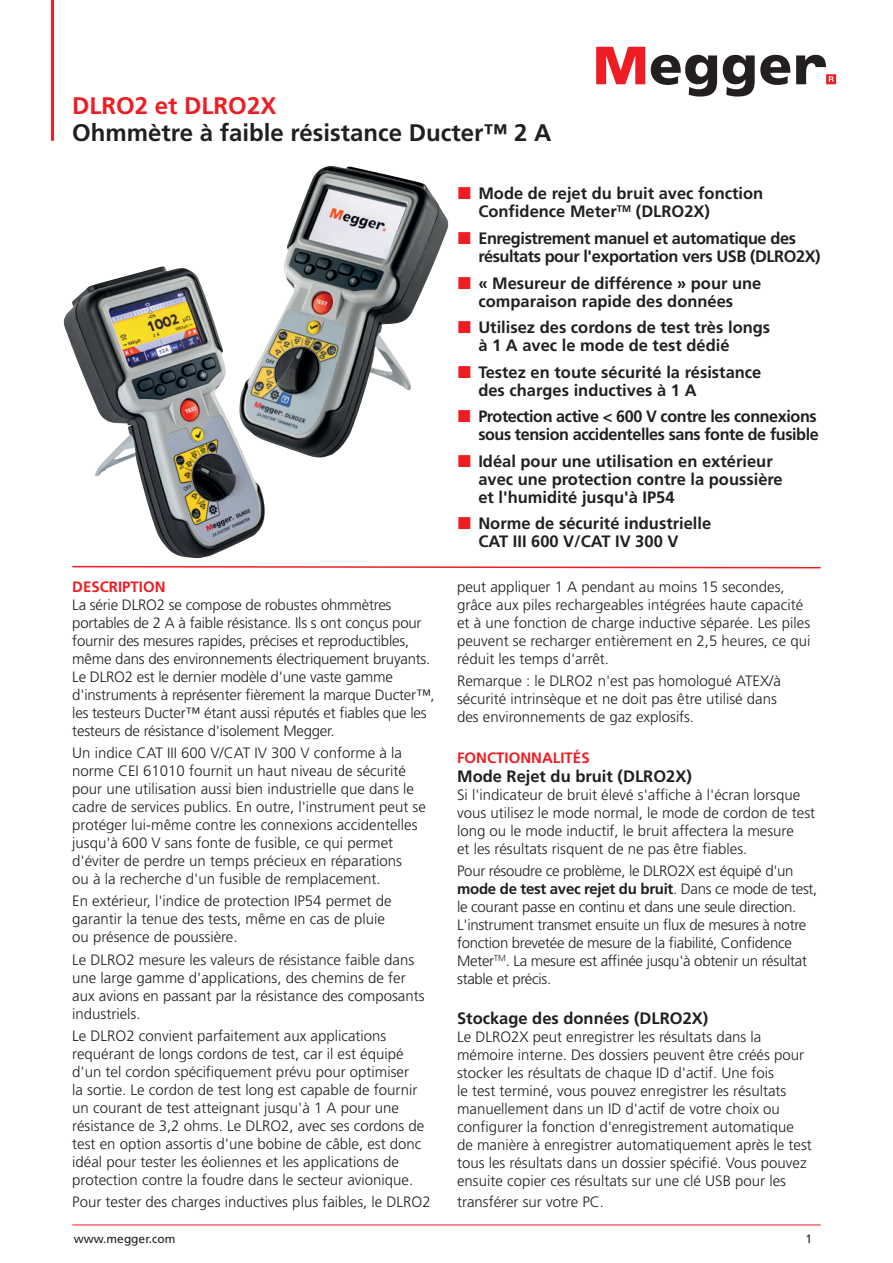
<style>
.page{position:relative;width:893px;height:1263px;background:#fff}
.page>*{position:absolute;margin:0;border:0;box-sizing:border-box;transform-origin:0 0}
.t1{font:700 24px "Frutiger LT Pro";color:#231f20}
.t2{font:700 24px "Frutiger LT Pro";color:#ee1d23}
.t3{font:700 16.5px/18px "Frutiger LT Pro";color:#231f20}
.t4{font:700 16.5px/18px "Frutiger LT Pro";letter-spacing:-.025em;color:#231f20}
.t5{font:300 15px/18px "Frutiger LT Pro";color:#231f20}
.t6{font:300 15px/18px "Frutiger LT Pro";letter-spacing:-.02em;color:#231f20}
.t7{font:700 15px "Frutiger LT Pro";color:#ee1d23}
.t8{font:12px "Frutiger LT Pro";color:#231f20}
.s1{font-weight:700}
</style>
<div class="page">
<hr style="left:72px;top:1225px;width:749px;height:1px;background:#ee1d23">
<hr style="left:51px;top:0;width:3px;height:141px;background:#ee1d23">
<svg style="left:596px;top:47px;width:49px;height:37px"></svg>
<svg style="left:651px;top:55px;width:66px;height:42px"></svg>
<svg style="left:723px;top:55px;width:67px;height:42px"></svg>
<svg style="left:796px;top:55px;width:40px;height:29px"></svg>
<svg style="left:72px;top:565px;width:749px;height:4px"></svg>
<img style="left:265px;top:166px;width:183px;height:292px">
<img style="left:63px;top:266px;width:202px;height:292px">
<h1 class="t2" style="left:72px;top:91px;width:206px">DLRO2 et DLRO2X</h1>
<h1 class="t1" style="left:72px;top:118px;width:481px">Ohmmètre à faible résistance Ducter™ 2 A</h1>
<p class="t7" style="left:72px;top:577px;width:95px">DESCRIPTION</p>
<p class="t5" style="left:72px;top:596px;width:364px">La série DLRO2 se compose de robustes ohmmètres portables de 2 A à faible résistance. Ils s ont conçus pour fournir des mesures rapides, précises et reproductibles, même dans des environnements électriquement bruyants.<br>Le DLRO2 est le dernier modèle d'une vaste gamme d'instruments à représenter fièrement la marque Ducter™, les testeurs Ducter™ étant aussi réputés et fiables que les testeurs de résistance d'isolement Megger.</p>
<p class="t5" style="left:72px;top:744px;width:355px">Un indice CAT III 600 V/CAT IV 300 V conforme à la norme CEI 61010 fournit un haut niveau de sécurité pour une utilisation aussi bien industrielle que dans le cadre de services publics. En outre, l'instrument peut se protéger lui-même contre les connexions accidentelles jusqu'à 600 V sans fonte de fusible, ce qui permet d'éviter de perdre un temps précieux en réparations<br>ou à la recherche d'un fusible de remplacement.</p>
<p class="t5" style="left:72px;top:892px;width:321px">En extérieur, l'indice de protection IP54 permet de garantir la tenue des tests, même en cas de pluie ou présence de poussière.</p>
<p class="t5" style="left:72px;top:950px;width:354px">Le DLRO2 mesure les valeurs de résistance faible dans une large gamme d'applications, des chemins de fer aux avions en passant par la résistance des composants industriels.</p>
<p class="t5" style="left:72px;top:1027px;width:354px">Le DLRO2 convient parfaitement aux applications requérant de longs cordons de test, car il est équipé d'un tel cordon spécifiquement prévu pour optimiser<br>la sortie. Le cordon de test long est capable de fournir un courant de test atteignant jusqu'à 1 A pour une résistance de 3,2 ohms. Le DLRO2, avec ses cordons de test en option assortis d'une bobine de câble, est donc idéal pour tester les éoliennes et les applications de protection contre la foudre dans le secteur avionique.</p>
<p class="t5" style="left:72px;top:1193px;width:360px">Pour tester des charges inductives plus faibles, le DLRO2</p>
<p class="t3" style="left:478px;top:185px;width:286px">Mode de rejet du bruit avec fonction<br>Confidence Meter<sup>TM</sup> (DLRO2X)</p>
<p class="t4" style="left:478px;top:229px;width:344px">Enregistrement manuel et automatique des résultats pour l'exportation vers USB (DLRO2X)</p>
<p class="t3" style="left:478px;top:274px;width:285px">« Mesureur de différence » pour une comparaison rapide des données</p>
<p class="t3" style="left:478px;top:318px;width:293px">Utilisez des cordons de test très longs à 1 A avec le mode de test dédié</p>
<p class="t3" style="left:478px;top:363px;width:285px">Testez en toute sécurité la résistance des charges inductives à 1 A</p>
<p class="t4" style="left:478px;top:407px;width:342px">Protection active &lt; 600 V contre les connexions sous tension accidentelles sans fonte de fusible</p>
<p class="t3" style="left:478px;top:452px;width:306px">Idéal pour une utilisation en extérieur avec une protection contre la poussière et l'humidité jusqu'à IP54</p>
<p class="t3" style="left:478px;top:514px;width:234px">Norme de sécurité industrielle<br>CAT III 600 V/CAT IV 300 V</p>
<p class="t5" style="left:457px;top:578px;width:355px">peut appliquer 1 A pendant au moins 15 secondes, grâce aux piles rechargeables intégrées haute capacité et à une fonction de charge inductive séparée. Les piles peuvent se recharger entièrement en 2,5 heures, ce qui réduit les temps d'arrêt.</p>
<p class="t5" style="left:457px;top:672px;width:325px">Remarque : le DLRO2 n'est pas homologué ATEX/à sécurité intrinsèque et ne doit pas être utilisé dans des environnements de gaz explosifs.</p>
<p class="t7" style="left:457px;top:749px;width:134px">FONCTIONNALITÉS</p>
<p class="t3" style="left:457px;top:767px;width:236px">Mode Rejet du bruit (DLRO2X)</p>
<p class="t5" style="left:457px;top:785px;width:360px">Si l'indicateur de bruit élevé s'affiche à l'écran lorsque vous utilisez le mode normal, le mode de cordon de test long ou le mode inductif, le bruit affectera la mesure<br>et les résultats risquent de ne pas être fiables.</p>
<p class="t6" style="left:457px;top:862px;width:362px">Pour résoudre ce problème, le DLRO2X est équipé d'un <span class="s1">mode de test avec rejet du bruit</span>. Dans ce mode de test, le courant passe en continu et dans une seule direction.<br>L'instrument transmet ensuite un flux de mesures à notre fonction brevetée de mesure de la fiabilité, Confidence Meter<sup>TM</sup>. La mesure est affinée jusqu'à obtenir un résultat stable et précis.</p>
<p class="t3" style="left:457px;top:1009px;width:253px">Stockage des données (DLRO2X)</p>
<p class="t5" style="left:457px;top:1028px;width:356px">Le DLRO2X peut enregistrer les résultats dans la mémoire interne. Des dossiers peuvent être créés pour stocker les résultats de chaque ID d'actif. Une fois<br>le test terminé, vous pouvez enregistrer les résultats manuellement dans un ID d'actif de votre choix ou configurer la fonction d'enregistrement automatique de manière à enregistrer automatiquement après le test tous les résultats dans un dossier spécifié. Vous pouvez ensuite copier ces résultats sur une clé USB pour les</p>
<p class="t5" style="left:457px;top:1193px;width:148px">transférer sur votre PC.</p>
<p class="t8" style="left:74px;top:1231px;width:103px">www.megger.com</p>
<p class="t8" style="left:805px;top:1231px;width:8px">1</p>
</div>
